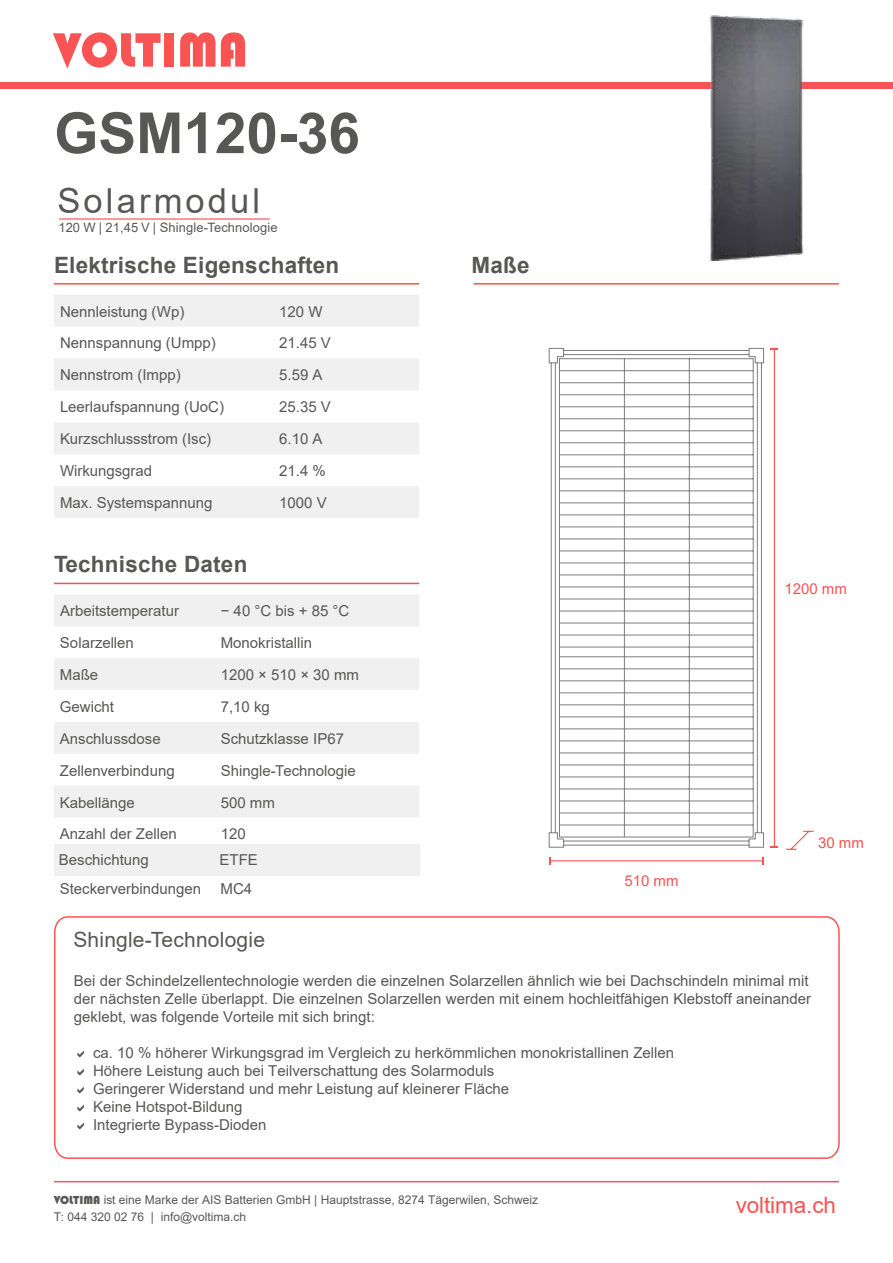
<style>
.page{position:relative;width:893px;height:1263px;background:#fff}
.page>*{position:absolute;margin:0;border:0;box-sizing:border-box;transform-origin:0 0}
.t1{font:700 56.7px "Arial";color:#575756}
.t2{font:50.1px "Bauhaus 93";color:#f95353}
.t3{font:34.5px "Arial";letter-spacing:.09em;color:#575756}
.t4{font:700 22.5px "Arial";letter-spacing:.01em;color:#575756}
.t5{font:22.5px "Arial";letter-spacing:-.005em;color:#f95353}
.t6{font:21px "Arial";letter-spacing:.01em;color:#575756}
.t7{font:15px/18px "Arial";color:#575756}
.t8{font:15px "Arial";color:#f95353}
.t9{font:12.9px "Arial";letter-spacing:.01em;color:#575756}
.t10{font:12px/16.5px "Arial";color:#575756}
.s1{font-family:"Bauhaus 93"}
</style>
<div class="page">
<div style="left:0;top:82px;width:893px;height:6px;background:#f95353"></div>
<hr style="left:54px;top:1181px;width:785px;height:1px;background:#f95353">
<svg style="left:54px;top:916px;width:786px;height:243px"></svg>
<hr style="left:54px;top:283px;width:365px;height:2px;background:#f95353">
<hr style="left:54px;top:583px;width:365px;height:1px;background:#f95353">
<hr style="left:474px;top:283px;width:365px;height:2px;background:#f95353">
<svg style="left:54px;top:295px;width:365px;height:223px;fill:#f0f0f0"></svg>
<svg style="left:54px;top:595px;width:365px;height:222px;fill:#f0f0f0"></svg>
<hr style="left:59px;top:218px;width:211px;height:2px;background:#f95353">
<hr style="left:550px;top:860px;width:213px;height:1px;background:#f95353">
<hr style="left:774px;top:349px;width:1px;height:498px;background:#f95353">
<svg style="left:771px;top:846px;width:7px;height:2px"></svg>
<svg style="left:786px;top:830px;width:28px;height:20px"></svg>
<div style="left:215px;top:844px;width:204px;height:32px;background:#f0f0f0"></div>
<div style="left:54px;top:844px;width:161px;height:32px;background:#f0f0f0"></div>
<svg style="left:548px;top:348px;width:216px;height:500px"></svg>
<img style="left:672px;top:15px;width:168px;height:245px">
<svg style="left:78px;top:1050px;width:6px;height:7px"></svg>
<svg style="left:78px;top:1068px;width:6px;height:7px"></svg>
<svg style="left:78px;top:1086px;width:6px;height:7px"></svg>
<svg style="left:78px;top:1104px;width:6px;height:7px"></svg>
<svg style="left:78px;top:1122px;width:6px;height:7px"></svg>
<h2 class="t2" style="left:54px;top:22px;width:195px">VOLTIMA</h2>
<h1 class="t1" style="left:54px;top:93px;width:307px">GSM120-36</h1>
<h3 class="t3" style="left:57px;top:178px;width:204px">Solarmodul</h3>
<p class="t9" style="left:58px;top:219px;width:221px">120 W | 21,45 V | Shingle-Technologie</p>
<h3 class="t4" style="left:54px;top:249px;width:287px">Elektrische Eigenschaften</h3>
<p class="t7" style="left:60px;top:302px;width:126px">Nennleistung (Wp)</p>
<p class="t7" style="left:279px;top:302px;width:45px">120 W</p>
<p class="t7" style="left:60px;top:334px;width:157px">Nennspannung (Umpp)</p>
<p class="t7" style="left:279px;top:334px;width:53px">21.45 V</p>
<p class="t7" style="left:60px;top:366px;width:122px">Nennstrom (Impp)</p>
<p class="t7" style="left:279px;top:366px;width:45px">5.59 A</p>
<p class="t7" style="left:60px;top:398px;width:166px">Leerlaufspannung (UoC)</p>
<p class="t7" style="left:279px;top:398px;width:53px">25.35 V</p>
<p class="t7" style="left:60px;top:430px;width:153px">Kurzschlussstrom (Isc)</p>
<p class="t7" style="left:279px;top:430px;width:45px">6.10 A</p>
<p class="t7" style="left:60px;top:462px;width:94px">Wirkungsgrad</p>
<p class="t7" style="left:279px;top:462px;width:48px">21.4 %</p>
<p class="t7" style="left:60px;top:493px;width:154px">Max. Systemspannung</p>
<p class="t7" style="left:279px;top:493px;width:49px">1000 V</p>
<h3 class="t4" style="left:54px;top:548px;width:195px">Technische Daten</h3>
<p class="t7" style="left:60px;top:602px;width:120px">Arbeitstemperatur</p>
<p class="t7" style="left:221px;top:602px;width:130px">− 40 °C bis + 85 °C</p>
<p class="t7" style="left:60px;top:634px;width:75px">Solarzellen</p>
<p class="t7" style="left:221px;top:634px;width:93px">Monokristallin</p>
<p class="t7" style="left:60px;top:666px;width:40px">Maße</p>
<p class="t7" style="left:221px;top:666px;width:140px">1200 × 510 × 30 mm</p>
<p class="t7" style="left:60px;top:697px;width:56px">Gewicht</p>
<p class="t7" style="left:221px;top:697px;width:51px">7,10 kg</p>
<p class="t7" style="left:60px;top:729px;width:102px">Anschlussdose</p>
<p class="t7" style="left:221px;top:729px;width:125px">Schutzklasse IP67</p>
<p class="t7" style="left:60px;top:761px;width:116px">Zellenverbindung</p>
<p class="t7" style="left:221px;top:761px;width:137px">Shingle-Technologie</p>
<p class="t7" style="left:60px;top:793px;width:76px">Kabellänge</p>
<p class="t7" style="left:221px;top:793px;width:56px">500 mm</p>
<p class="t7" style="left:60px;top:825px;width:118px">Anzahl der Zellen</p>
<p class="t7" style="left:221px;top:825px;width:27px">120</p>
<p class="t7" style="left:59px;top:850px;width:92px">Beschichtung</p>
<p class="t7" style="left:220px;top:850px;width:40px">ETFE</p>
<p class="t7" style="left:60px;top:880px;width:143px">Steckerverbindungen</p>
<p class="t7" style="left:221px;top:880px;width:33px">MC4</p>
<h3 class="t6" style="left:73px;top:925px;width:193px">Shingle-Technologie</h3>
<h3 class="t4" style="left:472px;top:249px;width:60px">Maße</h3>
<p class="t8" style="left:624px;top:871px;width:56px">510 mm</p>
<p class="t8" style="left:784px;top:579px;width:64px">1200 mm</p>
<p class="t8" style="left:818px;top:832px;width:47px">30 mm</p>
<p class="t7" style="left:74px;top:971px;width:739px">Bei der Schindelzellentechnologie werden die einzelnen Solarzellen ähnlich wie bei Dachschindeln minimal mit der nächsten Zelle überlappt. Die einzelnen Solarzellen werden mit einem hochleitfähigen Klebstoff aneinander geklebt, was folgende Vorteile mit sich bringt:</p>
<p class="t7" style="left:93px;top:1043px;width:583px">ca. 10 % höherer Wirkungsgrad im Vergleich zu herkömmlichen monokristallinen Zellen Höhere Leistung auch bei Teilverschattung des Solarmoduls<br>Geringerer Widerstand und mehr Leistung auf kleinerer Fläche<br>Keine Hotspot-Bildung<br>Integrierte Bypass-Dioden</p>
<p class="t10" style="left:54px;top:1192px;width:486px"><span class="s1">VOLTIMA</span> ist eine Marke der AIS Batterien GmbH | Hauptstrasse, 8274 Tägerwilen, Schweiz<br>T: 044 320 02 76 | info@voltima.ch</p>
<h3 class="t5" style="left:736px;top:1189px;width:102px">voltima.ch</h3>
</div>
